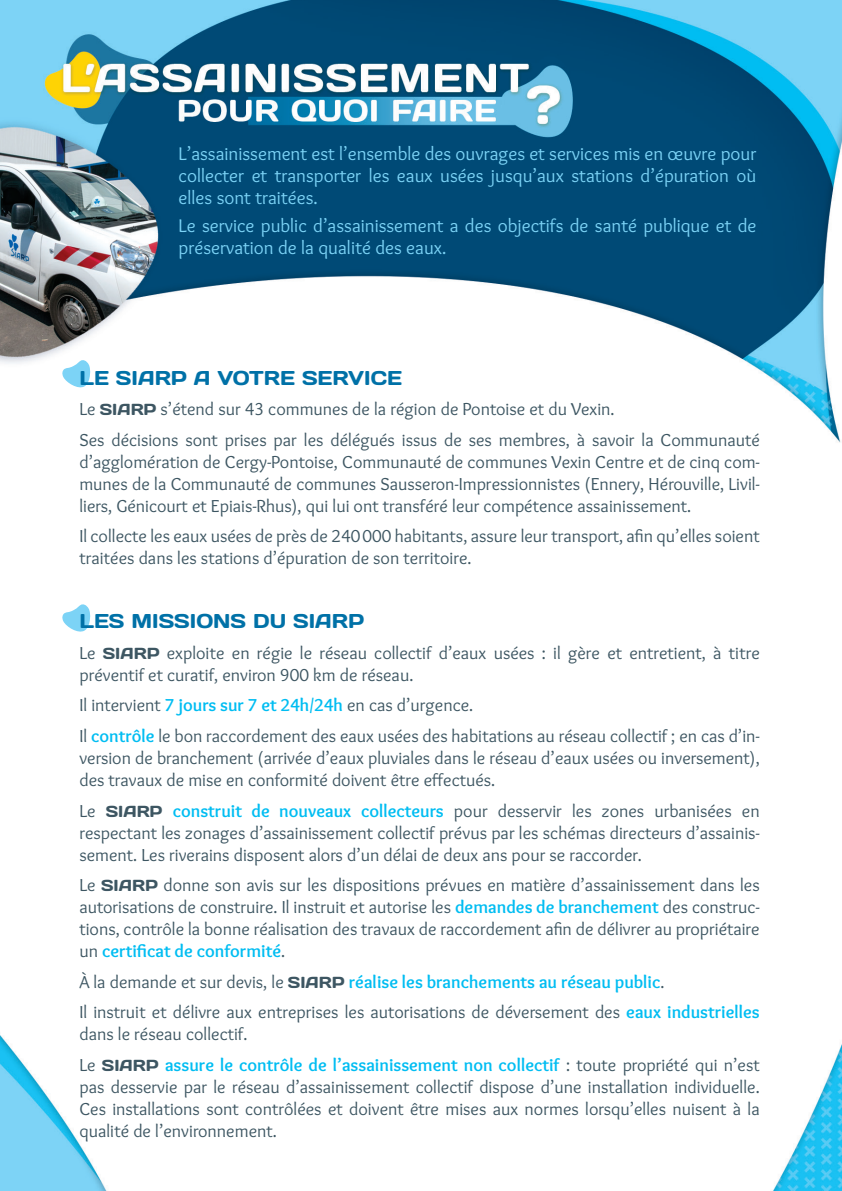
<style>
.page{position:relative;width:842px;height:1191px;background:#fff}
.page>*{position:absolute;margin:0;border:0;box-sizing:border-box;transform-origin:0 0}
.t1{font:20px "Days";color:#0071a7}
.t2{font:19px/22px "Overlock";color:#7cd3f6;text-align:justify}
.t3{font:18px/22px "Overlock";color:#3d5662;text-align:justify}
.t4{font:700 18px "Overlock";color:#01bdf2}
.s1{font-family:"Days";font-size:16px}
.s2{font-weight:700;color:#01bdf2}
.s3{font-weight:400;color:#3d5662}
.s4{font-family:"Days";font-weight:400;font-size:16px;color:#3d5662}
</style>
<div class="page">
<img style="left:0;top:0;width:842px;height:1191px">
<svg style="left:62px;top:359px;width:29px;height:31px"></svg>
<svg style="left:62px;top:603px;width:29px;height:31px"></svg>
<p class="t2" style="left:179px;top:143px;width:579px">L’assainissement est l’ensemble des ouvrages et services mis en œuvre pour collecter et transporter les eaux usées jusqu’aux stations d’épuration où elles sont traitées.</p>
<p class="t2" style="left:179px;top:215px;width:579px">Le service public d’assainissement a des objectifs de santé publique et de préservation de la qualité des eaux.</p>
<p class="t1" style="left:79px;top:365px;width:324px">LE SIARP A VOTRE SERVICE</p>
<p class="t3" style="left:79px;top:398px;width:537px">Le <span class="s1">SIARP</span> s’étend sur 43 communes de la région de Pontoise et du Vexin.</p>
<p class="t3" style="left:79px;top:429px;width:682px">Ses décisions sont prises par les délégués issus de ses membres, à savoir la Communauté d’agglomération de Cergy-Pontoise, Communauté de communes Vexin Centre et de cinq com&shy;munes de la Communauté de communes Sausseron-Impressionnistes (Ennery, Hérouville, Livil&shy;liers, Génicourt et Epiais-Rhus), qui lui ont transféré leur compétence assainissement.</p>
<p class="t3" style="left:79px;top:525px;width:682px">Il collecte les eaux usées de près de 240000 habitants, assure leur transport, afin qu’elles soient traitées dans les stations d’épuration de son territoire.</p>
<p class="t1" style="left:79px;top:608px;width:286px">LES MISSIONS DU SIARP</p>
<p class="t3" style="left:79px;top:642px;width:682px">Le <span class="s1">SIARP</span> exploite en régie le réseau collectif d’eaux usées : il gère et entretient, à titre préventif et curatif, environ 900 km de réseau.</p>
<p class="t3" style="left:79px;top:694px;width:395px">Il intervient <span class="s2">7 jours sur 7 et 24h/24h</span> en cas d’urgence.</p>
<p class="t3" style="left:79px;top:725px;width:682px">Il <span class="s2">contrôle</span> le bon raccordement des eaux usées des habitations au réseau collectif ; en cas d’in&shy;version de branchement (arrivée d’eaux pluviales dans le réseau d’eaux usées ou inversement), des travaux de mise en conformité doivent être effectués.</p>
<p class="t3" style="left:79px;top:799px;width:682px">Le <span class="s1">SIARP</span> <span class="s2">construit de nouveaux collecteurs</span> pour desservir les zones urbanisées en respectant les zonages d’assainissement collectif prévus par les schémas directeurs d’assainis&shy;sement. Les riverains disposent alors d’un délai de deux ans pour se raccorder.</p>
<p class="t3" style="left:79px;top:874px;width:682px">Le <span class="s1">SIARP</span> donne son avis sur les dispositions prévues en matière d’assainissement dans les autorisations de construire. Il instruit et autorise les <span class="s2">demandes de branchement</span> des construc&shy;tions, contrôle la bonne réalisation des travaux de raccordement afin de délivrer au propriétaire un <span class="s2">certificat de conformité</span>.</p>
<p class="t4" style="left:79px;top:971px;width:587px"><span class="s3">À la demande et sur devis, le</span> <span class="s4">SIARP</span> réalise les branchements au réseau public<span class="s3">.</span></p>
<p class="t3" style="left:79px;top:1001px;width:682px">Il instruit et délivre aux entreprises les autorisations de déversement des <span class="s2">eaux industrielles </span>dans le réseau collectif.</p>
<p class="t3" style="left:79px;top:1053px;width:682px">Le <span class="s1">SIARP</span> <span class="s2">assure le contrôle de l’assainissement non collectif</span> : toute propriété qui n’est pas desservie par le réseau d’assainissement collectif dispose d’une installation individuelle.<br>Ces installations sont contrôlées et doivent être mises aux normes lorsqu’elles nuisent à la qualité de l’environnement.</p>
</div>
